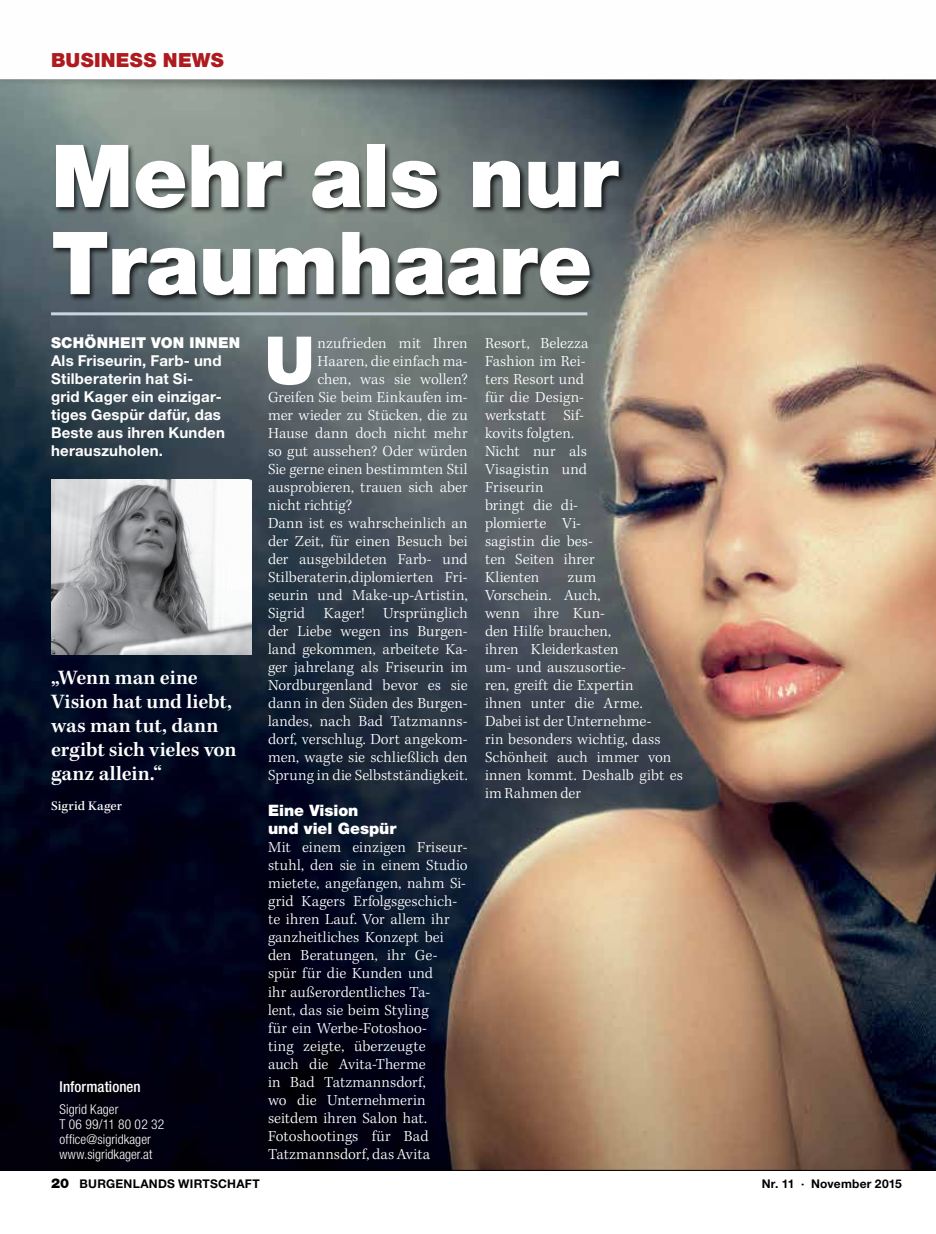
<style>
.page{position:relative;width:936px;height:1234px;background:#fff}
.page>*{position:absolute;margin:0;border:0;box-sizing:border-box;transform-origin:0 0}
.t1{font:900 87px/87px "Helvetica Neue";letter-spacing:-.005em;color:#fff}
.t2{font:900 66.15px "Helvetica Neue";color:#fff}
.t3{font:600 21px/24px "Kepler Std";color:#fff}
.t4{font:900 19.5px "Helvetica Neue";letter-spacing:.015em;color:#ae1b1f}
.t5{font:300 15.75px/18px "Kepler Std";letter-spacing:.005em;color:#fff}
.t6{font:900 15.75px/18px "Helvetica Neue";color:#fff}
.t7{font:700 15px/18px "Helvetica Neue";letter-spacing:.015em;color:#fff}
.t8{font:900 15px "Helvetica Neue";letter-spacing:.02em;color:#fff}
.t9{font:500 condensed 15px "Helvetica Neue";letter-spacing:.005em;color:#fff}
.t10{font:300 condensed 13.5px/15px "Helvetica Neue";letter-spacing:.005em;color:#fff}
.t11{font:500 13.5px "Kepler Std";letter-spacing:.02em;color:#fff}
.t12{font:700 12px "Helvetica Neue";letter-spacing:.02em;color:#000}
.s1{font-weight:900;font-size:13.5px}
</style>
<div class="page">
<img style="left:0;top:220px;width:935px;height:949px">
<div style="left:51px;top:144px;width:575px;height:158px;background:#000;opacity:.75"></div>
<img style="left:51px;top:479px;width:200px;height:175px">
<hr style="left:51px;top:312px;width:536px;height:3px;background:#c9d6dd">
<img style="left:0;top:79px;width:935px;height:141px">
<hr style="left:0;top:1169px;width:935px;height:1px;background:#000">
<p class="t4" style="left:51px;top:49px;width:174px">BUSINESS NEWS</p>
<h1 class="t1" style="left:51px;top:132px;width:568px">Mehr als nur<br>Traumhaare</h1>
<p class="t8" style="left:51px;top:333px;width:191px">SCHÖNHEIT VON INNEN</p>
<p class="t7" style="left:51px;top:351px;width:175px">Als Friseurin, Farb- und<br>Stilberaterin hat Si&shy;grid Kager ein einzigar&shy;tiges Gespür dafür, das<br>Beste aus ihren Kunden herauszuholen.</p>
<h3 class="t3" style="left:51px;top:665px;width:187px">„Wenn man eine<br>Vision hat und liebt, was man tut, dann ergibt sich vieles von ganz allein.“</h3>
<p class="t11" style="left:51px;top:797px;width:72px">Sigrid Kager</p>
<p class="t9" style="left:60px;top:1077px;width:83px">Informationen</p>
<p class="t10" style="left:60px;top:1100px;width:106px">Sigrid Kager<br>T 06 99/11 80 02 32 office@sigridkager www.sigridkager.at</p>
<h2 class="t2" style="left:264px;top:321px;width:52px">U</h2>
<p class="t5" style="left:317px;top:334px;width:152px">nzufrieden mit Ihren</p>
<p class="t5" style="left:317px;top:352px;width:152px">Haaren, die einfach ma-</p>
<p class="t5" style="left:317px;top:370px;width:152px">chen, was sie wollen?</p>
<p class="t5" style="left:268px;top:388px;width:201px">Greifen Sie beim Einkaufen im-</p>
<p class="t5" style="left:268px;top:406px;width:201px">mer wieder zu Stücken, die zu</p>
<p class="t5" style="left:268px;top:424px;width:201px">Hause dann doch nicht mehr</p>
<p class="t5" style="left:268px;top:442px;width:201px">so gut aussehen? Oder würden</p>
<p class="t5" style="left:268px;top:460px;width:201px">Sie gerne einen bestimmten Stil</p>
<p class="t5" style="left:268px;top:478px;width:201px">ausprobieren, trauen sich aber</p>
<p class="t5" style="left:268px;top:496px;width:86px">nicht richtig?</p>
<p class="t5" style="left:268px;top:514px;width:201px">Dann ist es wahrscheinlich an</p>
<p class="t5" style="left:268px;top:532px;width:201px">der Zeit, für einen Besuch bei</p>
<p class="t5" style="left:268px;top:550px;width:201px">der ausgebildeten Farb- und</p>
<p class="t5" style="left:268px;top:568px;width:201px">Stilberaterin,diplomierten Fri-</p>
<p class="t5" style="left:268px;top:586px;width:201px">seurin und Make-up-Artistin,</p>
<p class="t5" style="left:268px;top:604px;width:201px">Sigrid Kager! Ursprünglich</p>
<p class="t5" style="left:268px;top:622px;width:201px">der Liebe wegen ins Burgen-</p>
<p class="t5" style="left:268px;top:640px;width:201px">land gekommen, arbeitete Ka-</p>
<p class="t5" style="left:268px;top:658px;width:201px">ger jahrelang als Friseurin im</p>
<p class="t5" style="left:268px;top:676px;width:201px">Nordburgenland bevor es sie</p>
<p class="t5" style="left:268px;top:694px;width:201px">dann in den Süden des Burgen-</p>
<p class="t5" style="left:268px;top:712px;width:201px">landes, nach Bad Tatzmanns-</p>
<p class="t5" style="left:268px;top:730px;width:201px">dorf, verschlug. Dort angekom-</p>
<p class="t5" style="left:268px;top:748px;width:201px">men, wagte sie schließlich den</p>
<p class="t5" style="left:268px;top:766px;width:201px">Sprung in die Selbstständigkeit.</p>
<p class="t6" style="left:268px;top:801px;width:130px">Eine Vision<br>und viel Gespür</p>
<p class="t5" style="left:268px;top:838px;width:201px">Mit einem einzigen Friseur&shy;stuhl, den sie in einem Studio mietete, angefangen, nahm Si&shy;grid Kagers Erfolgsgeschich&shy;te ihren Lauf. Vor allem ihr ganzheitliches Konzept bei den Beratungen, ihr Ge&shy;spür für die Kunden und<br>ihr außerordentliches Ta-<br>lent, das sie beim Styling<br>für ein Werbe-Fotoshoo-<br>ting zeigte, überzeugte<br>auch die Avita-Therme<br>in Bad Tatzmannsdorf,<br>wo die Unternehmerin seitdem ihren Salon hat.<br>Fotoshootings für Bad<br>Tatzmannsdorf, das Avita</p>
<p class="t5" style="left:485px;top:335px;width:111px">Resort, Belezza<br>Fashion im Rei&shy;ters Resort und für die Design&shy;werkstatt Sif&shy;kovits folgten.<br>Nicht nur als<br>Visagistin und<br>Friseurin<br>bringt die di&shy;plomierte Vi&shy;sagistin die bes&shy;ten Seiten ihrer<br>Klienten</p>
<p class="t5" style="left:485px;top:569px;width:199px;text-indent:83px">zum<br>Vorschein. Auch,<br>wenn ihre Kun-<br>den Hilfe brauchen,<br>ihren Kleiderkasten<br>um- und auszusortie-<br>ren, greift die Expertin<br>ihnen unter die Arme.<br>Dabei ist der Unternehme-<br>rin besonders wichtig, dass<br>Schönheit auch immer von innen kommt. Deshalb gibt es im Rahmen der</p>
<p class="t12" style="left:51px;top:1176px;width:210px"><span class="s1">20</span> BURGENLANDS WIRTSCHAFT</p>
<p class="t12" style="left:761px;top:1176px;width:142px">Nr. 11 · November 2015</p>
</div>
